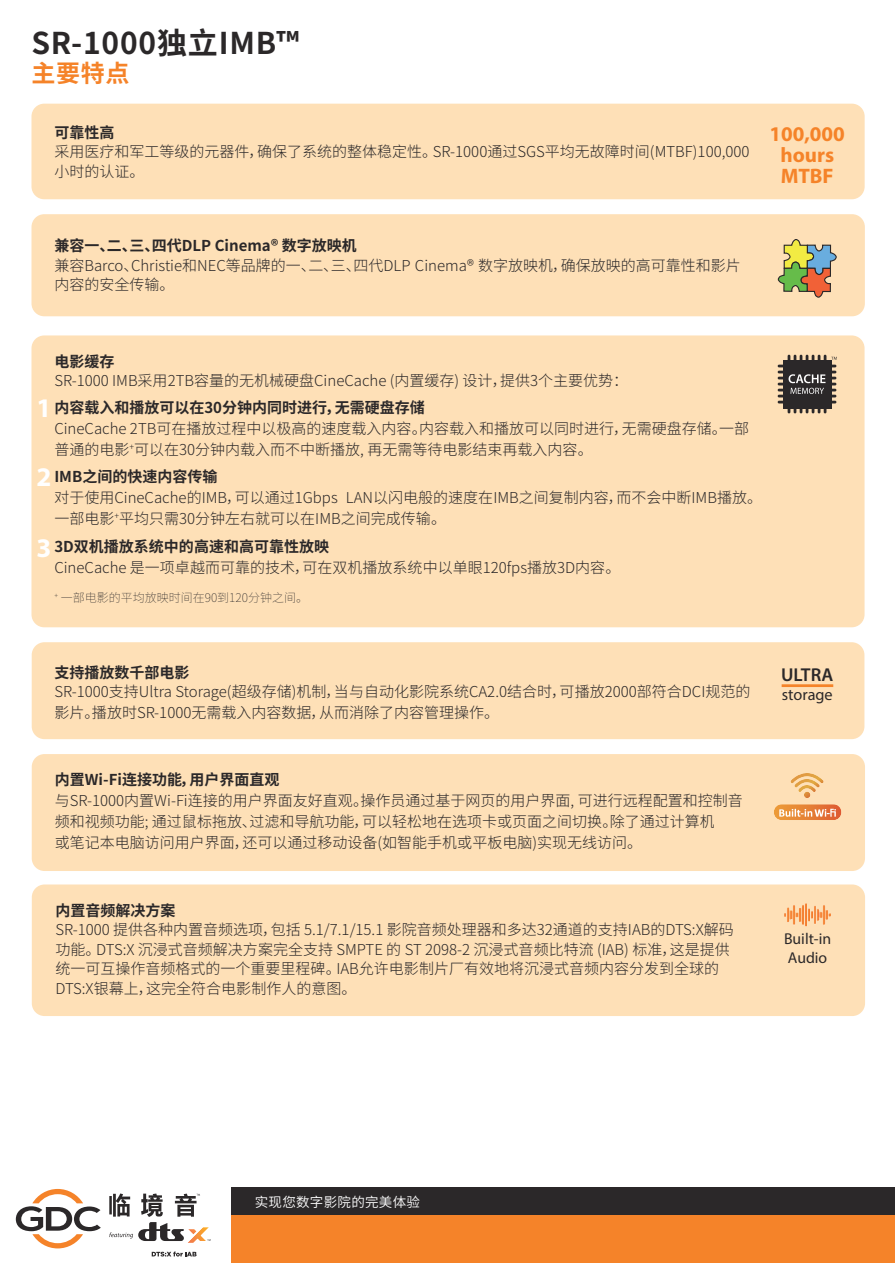
<style>
.page{position:relative;width:895px;height:1263px;background:#fff}
.page>*{position:absolute;margin:0;border:0;box-sizing:border-box;transform-origin:0 0}
.t1{font:700 30px "Source Han Sans CN";letter-spacing:.025em;color:#2b2829}
.t2{font:700 27px "Myriad Pro";color:#fff}
.t3{font:700 24px "Source Han Sans CN";color:#f58329}
.t4{font:700 21px/21px "Myriad Pro";color:#f58329;text-align:center}
.t5{font:600 18.6px "Myriad Pro";color:#2b2829}
.t6{font:16.2px "Myriad Pro";color:#2b2829}
.t7{font:15.75px/19.5px "Myriad Pro";color:#2b2829}
.t8{font:300 15px/21px "Source Han Sans CN";color:#2b2829}
.t9{font:700 15px "Source Han Sans CN";color:#2b2829}
.t10{font:13.5px "Source Han Sans CN";letter-spacing:.02em;color:#fff}
.t11{font:200 12px "Source Han Sans CN";color:#2b2829}
.s1{font-family:"Myriad Pro";font-weight:700;font-size:27px;color:#fff}
.s2{font-weight:700}
</style>
<div class="page">
<div style="left:231px;top:1203px;width:663px;height:60px;background:#f58329"></div>
<div style="left:231px;top:1187px;width:663px;height:28px;background:#2b2829"></div>
<svg style="left:16px;top:1189px;width:85px;height:59px"></svg>
<svg style="left:109px;top:1193px;width:91px;height:48px"></svg>
<img style="left:187px;top:1227px;width:22px;height:16px">
<svg style="left:152px;top:1251px;width:44px;height:5px"></svg>
<div style="left:31px;top:104px;width:833px;height:95px;background:#fee0b7;border-radius:13px"></div>
<div style="left:31px;top:214px;width:833px;height:102px;background:#fee0b7;border-radius:13px"></div>
<div style="left:31px;top:335px;width:833px;height:292px;background:#fee0b7;border-radius:13px"></div>
<div style="left:32px;top:642px;width:832px;height:97px;background:#fee0b7;border-radius:13px"></div>
<div style="left:32px;top:754px;width:832px;height:117px;background:#fee0b7;border-radius:13px"></div>
<div style="left:32px;top:884px;width:832px;height:132px;background:#fee0b7;border-radius:13px"></div>
<img style="left:774px;top:804px;width:67px;height:16px">
<svg style="left:779px;top:809px;width:56px;height:8px"></svg>
<img style="left:790px;top:773px;width:33px;height:25px">
<svg style="left:777px;top:103px;width:60px;height:637px"></svg>
<img style="left:784px;top:904px;width:47px;height:22px">
<h1 class="t1" style="left:31px;top:27px;width:269px">SR-1000独立IMB™</h1>
<h3 class="t3" style="left:31px;top:60px;width:99px">主要特点</h3>
<p class="t9" style="left:54px;top:124px;width:61px">可靠性高</p>
<p class="t8" style="left:54px;top:142px;width:696px;line-height:19.5px">采用医疗和军工等级的元器件，确保了系统的整体稳定性。SR-1000通过SGS平均无故障时间(MTBF)100,000小时的认证。</p>
<p class="t9" style="left:54px;top:237px;width:304px">兼容一、二、三、四代DLP Cinema® 数字放映机</p>
<p class="t8" style="left:54px;top:256px;width:688px;line-height:19.5px">兼容Barco、Christie和NEC等品牌的一、二、三、四代DLP Cinema® 数字放映机，确保放映的高可靠性和影片内容的安全传输。</p>
<h3 class="t4" style="left:769px;top:124px;width:77px">100,000 hours<br>MTBF</h3>
<p class="t9" style="left:54px;top:353px;width:61px">电影缓存</p>
<p class="t8" style="left:54px;top:370px;width:575px">SR-1000 IMB采用2TB容量的无机械硬盘CineCache (内置缓存) 设计，提供3个主要优势：</p>
<p class="t8" style="left:54px;top:397px;width:696px;text-indent:-18px"><span class="s1">1</span> <span class="s2">内容载入和播放可以在30分钟内同时进行，无需硬盘存储<br></span>CineCache 2TB可在播放过程中以极高的速度载入内容。内容载入和播放可以同时进行，无需硬盘存储。一部普通的电影<sup>+</sup>可以在30分钟内载入而不中断播放, 再无需等待电影结束再载入内容。</p>
<p class="t8" style="left:54px;top:466px;width:709px;text-indent:-18px"><span class="s1">2</span> <span class="s2">IMB之间的快速内容传输<br></span>对于使用CineCache的IMB，可以通过1Gbps LAN以闪电般的速度在IMB之间复制内容，而不会中断IMB播放。一部电影<sup>+</sup>平均只需30分钟左右就可以在IMB之间完成传输。</p>
<h2 class="t2" style="left:36px;top:538px;width:16px">3</h2>
<p class="t9" style="left:54px;top:538px;width:276px">3D双机播放系统中的高速和高可靠性放映</p>
<p class="t8" style="left:54px;top:558px;width:567px">CineCache 是一项卓越而可靠的技术，可在双机播放系统中以单眼120fps播放3D内容。</p>
<p class="t11" style="left:54px;top:591px;width:255px"><sup>+</sup> 一部电影的平均放映时间在90到120分钟之间。</p>
<p class="t9" style="left:54px;top:664px;width:137px">支持播放数千部电影</p>
<p class="t8" style="left:54px;top:681px;width:697px">SR-1000支持Ultra Storage(超级存储)机制，当与自动化影院系统CA2.0结合时，可播放2000部符合DCI规范的影片。播放时SR-1000无需载入内容数据，从而消除了内容管理操作。</p>
<p class="t9" style="left:55px;top:771px;width:226px">内置Wi-Fi连接功能，用户界面直观</p>
<p class="t8" style="left:55px;top:791px;width:689px">与SR-1000内置Wi-Fi连接的用户界面友好直观。操作员通过基于网页的用户界面, 可进行远程配置和控制音频和视频功能; 通过鼠标拖放、过滤和导航功能，可以轻松地在选项卡或页面之间切换。除了通过计算机<br>或笔记本电脑访问用户界面，还可以通过移动设备(如智能手机或平板电脑)实现无线访问。</p>
<p class="t9" style="left:55px;top:902px;width:121px">内置音频解决方案</p>
<p class="t8" style="left:55px;top:920px;width:679px;line-height:19.5px">SR-1000 提供各种内置音频选项，包括 5.1/7.1/15.1 影院音频处理器和多达32通道的支持IAB的DTS:X解码功能。DTS:X 沉浸式音频解决方案完全支持 SMPTE 的 ST 2098-2 沉浸式音频比特流 (IAB) 标准，这是提供统一可互操作音频格式的一个重要里程碑。IAB允许电影制片厂有效地将沉浸式音频内容分发到全球的DTS:X银幕上，这完全符合电影制作人的意图。</p>
<p class="t5" style="left:781px;top:664px;width:54px">ULTRA</p>
<p class="t6" style="left:781px;top:688px;width:52px">storage</p>
<p class="t7" style="left:784px;top:930px;width:49px">Built-in<br>Audio</p>
<p class="t10" style="left:255px;top:1194px;width:167px">实现您数字影院的完美体验</p>
</div>
